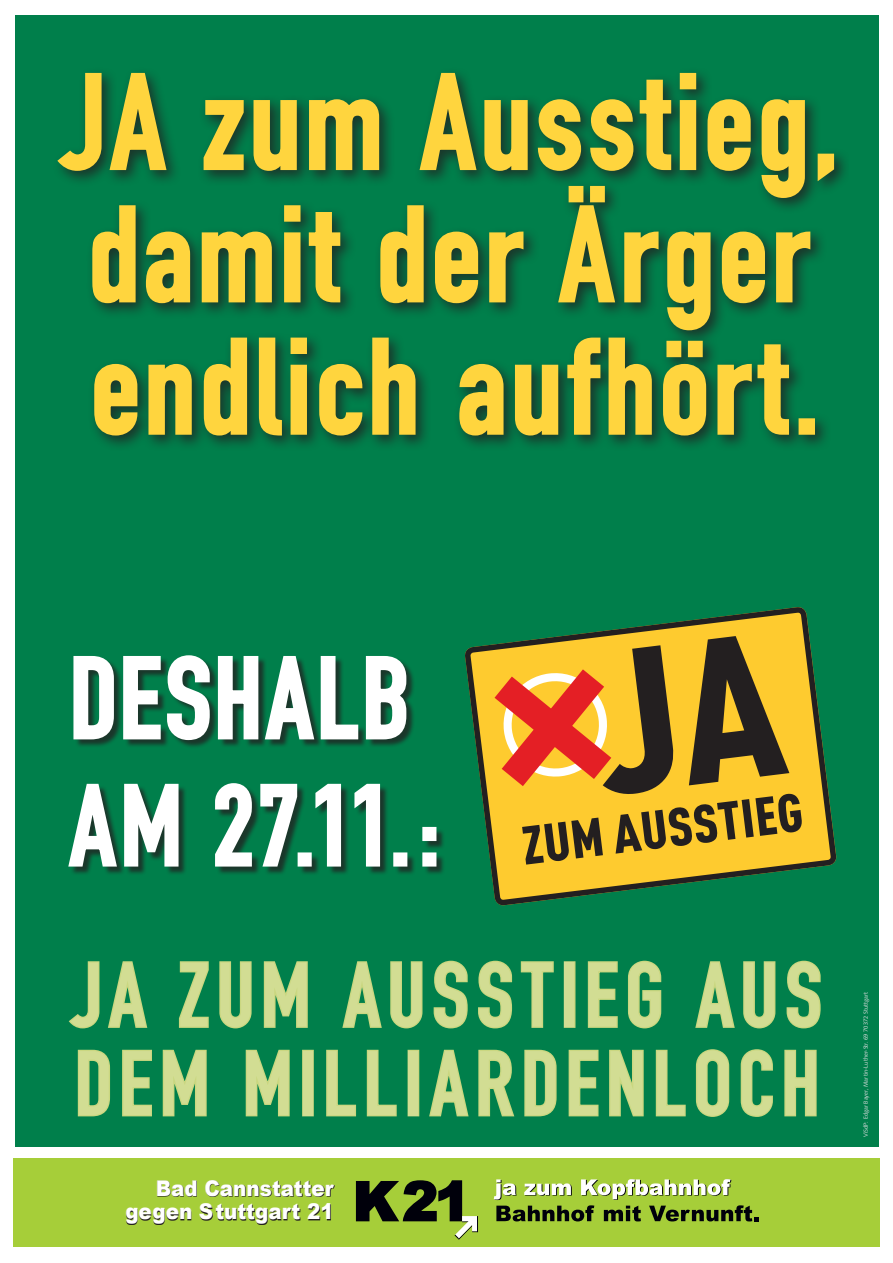
<style>
.page{position:relative;width:893px;height:1263px;background:#fff}
.page>*{position:absolute;margin:0;border:0;box-sizing:border-box;transform-origin:0 0}
.t1{font:132.3px/132.3px "DIN Engschrift";letter-spacing:.035em;color:#ffd53e}
.t2{font:112.5px/127.5px "DIN Engschrift";letter-spacing:.03em;color:#fff}
.t3{font:90px/88.5px "DIN Engschrift";letter-spacing:.075em;color:#d2dd93}
.t4{font:900 21.67px/23.5px "Arial";color:#fff;text-align:right;scale:.92 1}
.Text{font:6px "Syntax";letter-spacing:.01em;color:#dcdddf;scale:.95 1}
</style>
<div class="page">
<div style="left:15px;top:15px;width:863px;height:1131px;background:#007f4b"></div>
<svg style="left:68px;top:961px;width:80px;height:68px"></svg>
<svg style="left:178px;top:961px;width:31px;height:67px"></svg>
<svg style="left:219px;top:961px;width:33px;height:68px"></svg>
<svg style="left:263px;top:961px;width:45px;height:67px"></svg>
<svg style="left:342px;top:961px;width:40px;height:67px"></svg>
<svg style="left:390px;top:961px;width:33px;height:68px"></svg>
<svg style="left:433px;top:960px;width:35px;height:69px"></svg>
<svg style="left:478px;top:960px;width:35px;height:69px"></svg>
<svg style="left:520px;top:961px;width:34px;height:67px"></svg>
<div style="left:564px;top:961px;width:11px;height:67px;border:3px solid #cad780"></div>
<svg style="left:587px;top:961px;width:31px;height:67px"></svg>
<svg style="left:628px;top:960px;width:34px;height:69px"></svg>
<svg style="left:695px;top:961px;width:40px;height:67px"></svg>
<svg style="left:743px;top:961px;width:33px;height:68px"></svg>
<svg style="left:786px;top:960px;width:35px;height:69px"></svg>
<svg style="left:77px;top:1049px;width:34px;height:68px"></svg>
<svg style="left:122px;top:1049px;width:30px;height:68px"></svg>
<svg style="left:162px;top:1049px;width:45px;height:68px"></svg>
<svg style="left:245px;top:1049px;width:45px;height:68px"></svg>
<div style="left:302px;top:1050px;width:12px;height:66px;border:3px solid #cad780"></div>
<svg style="left:326px;top:1049px;width:31px;height:68px"></svg>
<svg style="left:366px;top:1049px;width:31px;height:68px"></svg>
<div style="left:408px;top:1050px;width:11px;height:66px;border:3px solid #cad780"></div>
<svg style="left:429px;top:1049px;width:40px;height:68px"></svg>
<svg style="left:478px;top:1049px;width:37px;height:68px"></svg>
<svg style="left:524px;top:1049px;width:33px;height:68px"></svg>
<svg style="left:568px;top:1049px;width:31px;height:68px"></svg>
<svg style="left:609px;top:1049px;width:35px;height:68px"></svg>
<svg style="left:655px;top:1049px;width:31px;height:68px"></svg>
<svg style="left:695px;top:1049px;width:35px;height:68px"></svg>
<svg style="left:740px;top:1049px;width:33px;height:68px"></svg>
<svg style="left:784px;top:1049px;width:33px;height:68px"></svg>
<div style="left:13px;top:1158px;width:866px;height:89px;background:#a6ce39"></div>
<svg style="left:494px;top:1179px;width:265px;height:42px"></svg>
<svg style="left:356px;top:1180px;width:122px;height:60px"></svg>
<svg style="left:126px;top:1180px;width:208px;height:44px"></svg>
<div style="left:50px;top:65px;width:798px;height:386px;background:#231f20;opacity:.75"></div>
<svg style="left:55px;top:71px;width:113px;height:101px"></svg>
<svg style="left:90px;top:204px;width:47px;height:101px"></svg>
<svg style="left:144px;top:230px;width:48px;height:75px;background:#4c7338"></svg>
<svg style="left:92px;top:362px;width:47px;height:75px;background:#4a7238"></svg>
<svg style="left:147px;top:362px;width:46px;height:74px;background:#517538"></svg>
<svg style="left:200px;top:71px;width:635px;height:366px"></svg>
<div style="left:799px;top:418px;width:16px;height:17px;border:3px solid #ffd53e"></div>
<svg style="left:465px;top:607px;width:372px;height:299px"></svg>
<svg style="left:494px;top:636px;width:308px;height:228px;background:#c08e2e"></svg>
<div style="left:70px;top:656px;width:376px;height:220px;background:#231f20;opacity:.75"></div>
<svg style="left:72px;top:656px;width:44px;height:85px;background:#5c8675"></svg>
<svg style="left:122px;top:655px;width:286px;height:87px"></svg>
<svg style="left:68px;top:782px;width:112px;height:86px"></svg>
<svg style="left:214px;top:782px;width:84px;height:86px"></svg>
<div style="left:298px;top:852px;width:14px;height:14px;border:3px solid #fff"></div>
<svg style="left:314px;top:782px;width:28px;height:86px"></svg>
<svg style="left:353px;top:782px;width:28px;height:86px"></svg>
<div style="left:393px;top:852px;width:14px;height:14px;border:3px solid #fff"></div>
<svg style="left:421px;top:825px;width:17px;height:43px"></svg>
<p class="t1" style="left:62px;top:55px;width:777px">JA zum Ausstieg,</p>
<p class="t1" style="left:88px;top:188px;width:732px">damit der Ärger endlich aufhört.</p>
<p class="t2" style="left:70px;top:634px;width:372px">DESHALB<br>AM 27.11.:</p>
<p class="t3" style="left:73px;top:950px;width:751px">JA ZUM AUSSTIEG AUS<br>DEM MILLIARDENLOCH</p>
<p class="t4" style="left:125px;top:1176px;width:228px">Bad Cannstatter gegen Stuttgart 21</p>
<p class="Text" style="left:862px;top:1137px;width:155px;rotate:-90deg">ViSdP: Edgar Bayer, Martin-Luther-Str. 69 70372 Stuttgart</p>
</div>
